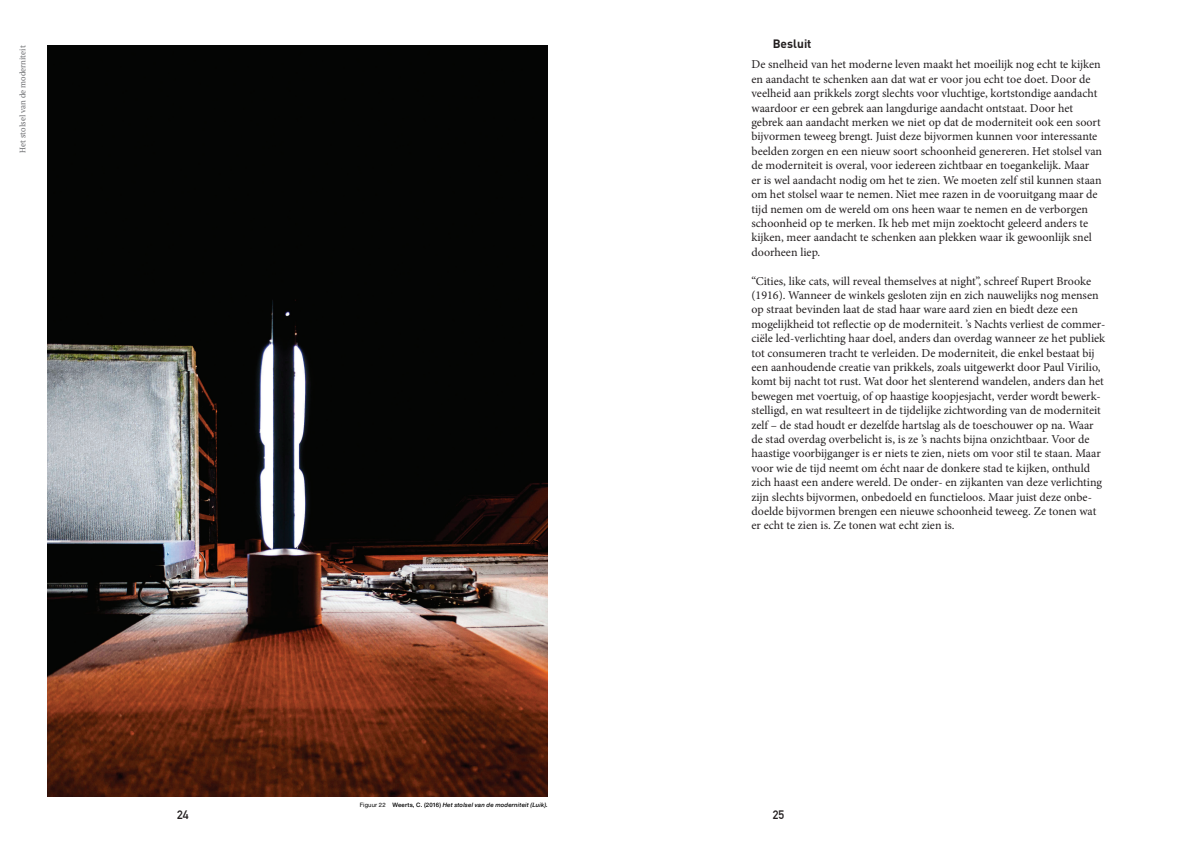
<style>
.page{position:relative;width:1191px;height:842px;background:#fff}
.page>*{position:absolute;margin:0;border:0;box-sizing:border-box;transform-origin:0 0}
.t1{font:12px/14.4px "Minion Pro";color:#231f20}
.t2{font:700 12px "DIN";color:#231f20}
.t3{font:700 12px "DIN Alternate";color:#231f20}
.t4{font:8px "PT Serif";color:#6c6d70}
.Paragraph_Style_1{font:italic 500 6px "Helvetica Neue";letter-spacing:.03em;color:#000}
.s1{font-weight:400;font-style:normal}
.s2{font-style:normal}
</style>
<div class="page">
<img style="left:48px;top:46px;width:500px;height:750px">
<p class="t4" style="left:17px;top:153px;width:109px;rotate:-90deg">Het stolsel van de moderniteit</p>
<p class="t2" style="left:772px;top:36px;width:40px">Besluit</p>
<p class="t1" style="left:751px;top:58px;width:352px">De snelheid van het moderne leven maakt het moeilijk nog echt te kijken en aandacht te schenken aan dat wat er voor jou echt toe doet. Door de veelheid aan prikkels zorgt slechts voor vluchtige, kortstondige aandacht waardoor er een gebrek aan langdurige aandacht ontstaat. Door het gebrek aan aandacht merken we niet op dat de moderniteit ook een soort bijvormen teweeg brengt. Juist deze bijvormen kunnen voor interessante beelden zorgen en een nieuw soort schoonheid genereren. Het stolsel van de moderniteit is overal, voor iedereen zichtbaar en toegankelijk. Maar<br>er is wel aandacht nodig om het te zien. We moeten zelf stil kunnen staan om het stolsel waar te nemen. Niet mee razen in de vooruitgang maar de tijd nemen om de wereld om ons heen waar te nemen en de verborgen schoonheid op te merken. Ik heb met mijn zoektocht geleerd anders te kijken, meer aandacht te schenken aan plekken waar ik gewoonlijk snel doorheen liep.</p>
<p class="t1" style="left:751px;top:274px;width:355px">“Cities, like cats, will reveal themselves at night”, schreef Rupert Brooke (1916). Wanneer de winkels gesloten zijn en zich nauwelijks nog mensen op straat bevinden laat de stad haar ware aard zien en biedt deze een mogelijkheid tot reflectie op de moderniteit. ’s Nachts verliest de commer&shy;ciële led-verlichting haar doel, anders dan overdag wanneer ze het publiek tot consumeren tracht te verleiden. De moderniteit, die enkel bestaat bij een aanhoudende creatie van prikkels, zoals uitgewerkt door Paul Virilio, komt bij nacht tot rust. Wat door het slenterend wandelen, anders dan het bewegen met voertuig, of op haastige koopjesjacht, verder wordt bewerk&shy;stelligd, en wat resulteert in de tijdelijke zichtwording van de moderniteit zelf – de stad houdt er dezelfde hartslag als de toeschouwer op na. Waar de stad overdag overbelicht is, is ze ’s nachts bijna onzichtbaar. Voor de haastige voorbijganger is er niets te zien, niets om voor stil te staan. Maar voor wie de tijd neemt om écht naar de donkere stad te kijken, onthuld zich haast een andere wereld. De onder- en zijkanten van deze verlichting zijn slechts bijvormen, onbedoeld en functieloos. Maar juist deze onbe&shy;doelde bijvormen brengen een nieuwe schoonheid teweeg. Ze tonen wat er echt te zien is. Ze tonen wat echt zien is.</p>
<p class="Paragraph_Style_1" style="left:360px;top:800px;width:190px"><span class="s1">Figuur 22</span> <span class="s2">Weerts, C. (2016)</span> Het stolsel van de moderniteit (Luik).</p>
<p class="t3" style="left:177px;top:805px;width:13px">24</p>
<p class="t3" style="left:772px;top:805px;width:13px">25</p>
</div>
